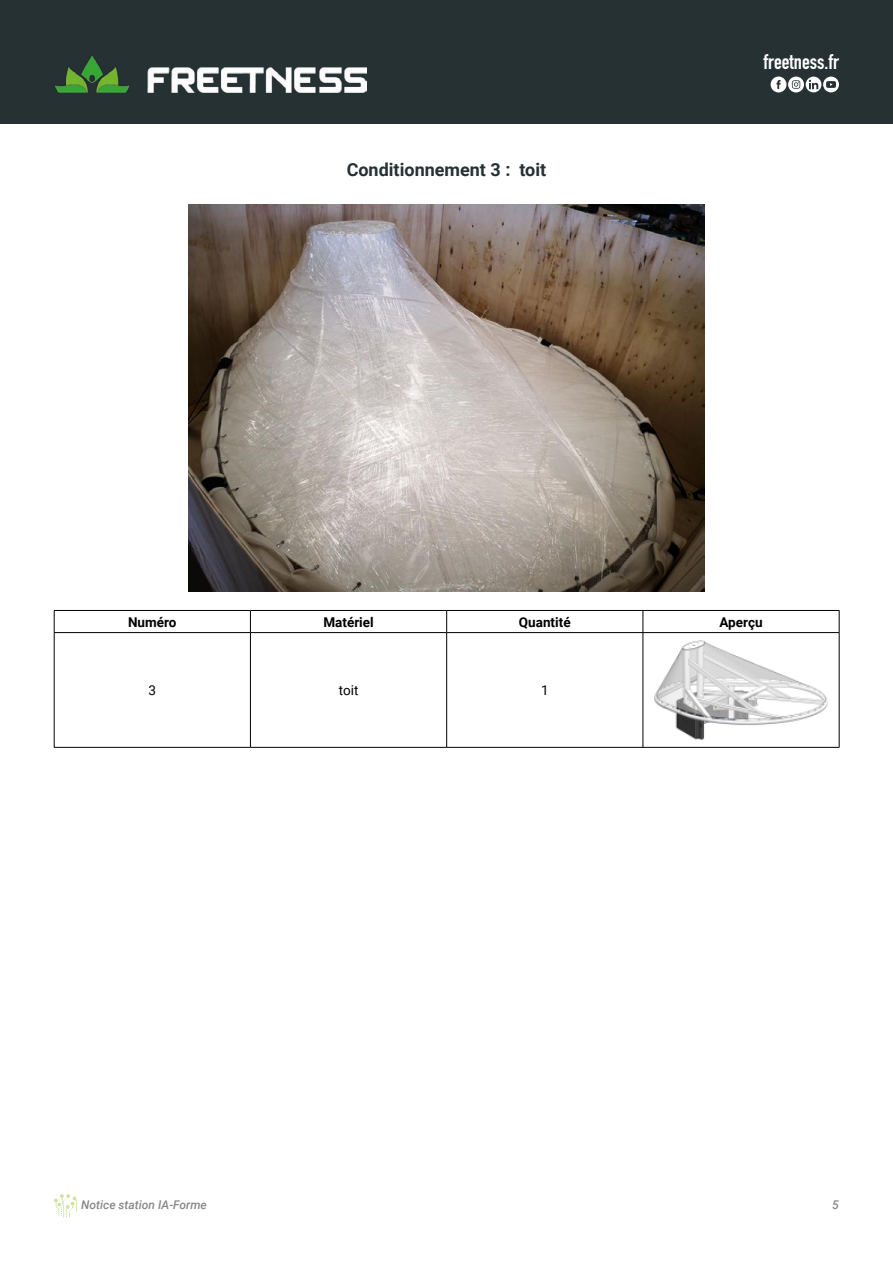
<style>
.page{position:relative;width:893px;height:1263px;background:#fff}
.page>*{position:absolute;margin:0;border:0;box-sizing:border-box;transform-origin:0 0}
.t1{font:700 21px "DIN Condensed";color:#fff}
.t2{font:700 18px "Roboto";color:#263134}
.t3{font:700 13.5px "Roboto";color:#000}
.t4{font:13.5px "Roboto";color:#000}
.t5{font:italic 500 12px "Roboto";color:#878787}
</style>
<div class="page">
<div style="left:0;top:0;width:893px;height:123px;background:#263134"></div>
<svg style="left:771px;top:77px;width:68px;height:15px"></svg>
<img style="left:54px;top:55px;width:313px;height:37px">
<svg style="left:54px;top:1194px;width:23px;height:23px"></svg>
<img style="left:188px;top:204px;width:517px;height:387px">
<hr style="left:54px;top:610px;width:196px;height:1px;background:#000">
<svg style="left:54px;top:611px;width:1px;height:21px"></svg>
<hr style="left:250px;top:610px;width:197px;height:1px;background:#000">
<svg style="left:250px;top:611px;width:1px;height:21px"></svg>
<hr style="left:447px;top:610px;width:196px;height:1px;background:#000">
<svg style="left:446px;top:611px;width:1px;height:21px"></svg>
<hr style="left:643px;top:610px;width:196px;height:1px;background:#000">
<svg style="left:643px;top:611px;width:1px;height:21px"></svg>
<svg style="left:839px;top:611px;width:1px;height:21px"></svg>
<hr style="left:54px;top:632px;width:196px;height:1px;background:#000">
<hr style="left:54px;top:633px;width:1px;height:114px;background:#000">
<hr style="left:250px;top:632px;width:197px;height:1px;background:#000">
<hr style="left:250px;top:633px;width:1px;height:114px;background:#000">
<hr style="left:447px;top:632px;width:196px;height:1px;background:#000">
<hr style="left:446px;top:633px;width:1px;height:114px;background:#000">
<hr style="left:643px;top:632px;width:196px;height:1px;background:#000">
<hr style="left:643px;top:633px;width:1px;height:114px;background:#000">
<hr style="left:839px;top:633px;width:1px;height:114px;background:#000">
<hr style="left:54px;top:747px;width:196px;height:1px;background:#000">
<hr style="left:250px;top:747px;width:197px;height:1px;background:#000">
<hr style="left:447px;top:747px;width:196px;height:1px;background:#000">
<hr style="left:643px;top:747px;width:196px;height:1px;background:#000">
<img style="left:654px;top:640px;width:174px;height:100px">
<h2 class="t2" style="left:347px;top:157px;width:201px">Conditionnement 3 : toit</h2>
<h1 class="t1" style="left:763px;top:47px;width:77px">freetness.fr</h1>
<p class="t3" style="left:128px;top:612px;width:50px">Numéro</p>
<p class="t3" style="left:323px;top:612px;width:52px">Matériel</p>
<p class="t3" style="left:519px;top:612px;width:53px">Quantité</p>
<p class="t3" style="left:719px;top:612px;width:45px">Aperçu</p>
<p class="t4" style="left:149px;top:681px;width:9px">3</p>
<p class="t4" style="left:339px;top:681px;width:21px">toit</p>
<p class="t4" style="left:541px;top:681px;width:9px">1</p>
<p class="t5" style="left:81px;top:1196px;width:127px">Notice station IA-Forme</p>
<p class="t5" style="left:832px;top:1196px;width:8px">5</p>
</div>
